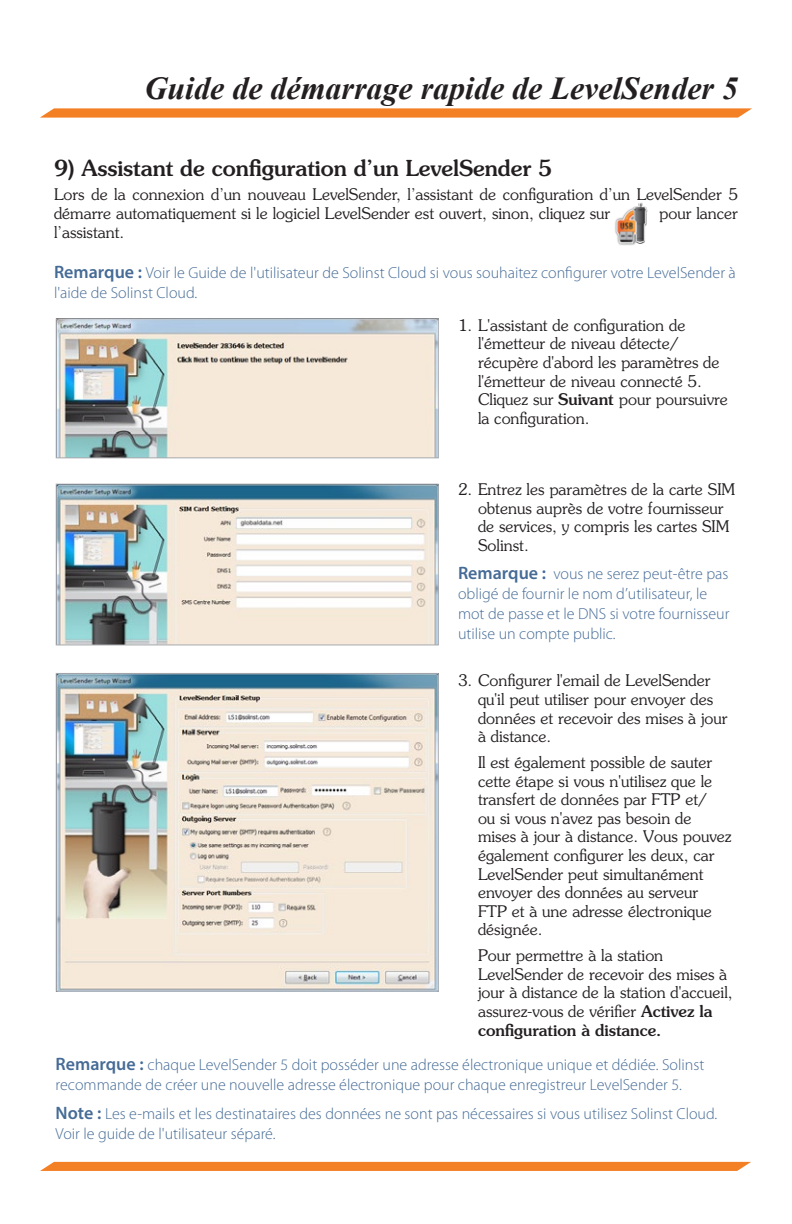
<style>
.page{position:relative;width:792px;height:1224px;background:#fff}
.page>*{position:absolute;margin:0;border:0;box-sizing:border-box;transform-origin:0 0}
.t1{font:italic 700 32px "Times New Roman";color:#231f20}
.Body_Title_1{font:500 22px "Souvenir Std";color:#231f20}
.Numbered_Paragraph{font:300 16px/18.6px "Souvenir Std";color:#231f20}
.NOTE-BodyText{font:300 16px/20px "Myriad Pro";color:#456b96}
.Body{font:300 16px/19px "Souvenir Std";color:#231f20}
.s1{font-weight:600;font-size:18px}
.s2{font-weight:500}
</style>
<div class="page">
<svg style="left:40px;top:108px;width:712px;height:10px;background:#f48c3a"></svg>
<svg style="left:40px;top:1162px;width:711px;height:9px;background:#f4832b"></svg>
<img style="left:58px;top:321px;width:379px;height:135px">
<div style="left:56px;top:319px;width:383px;height:139px;border:1px solid #a8a9ad"></div>
<img style="left:58px;top:486px;width:379px;height:157px">
<div style="left:56px;top:484px;width:383px;height:161px;border:1px solid #a8a9ad"></div>
<img style="left:58px;top:675px;width:379px;height:315px">
<div style="left:56px;top:673px;width:383px;height:319px;border:1px solid #a8a9ad"></div>
<img style="left:615px;top:202px;width:33px;height:43px">
<h1 class="t1" style="left:144px;top:66px;width:595px">Guide de démarrage rapide de LevelSender 5</h1>
<p class="Body_Title_1" style="left:54px;top:154px;width:500px">9) Assistant de configuration d’un LevelSender 5</p>
<p class="Body" style="left:54px;top:185px;width:686px">Lors de la connexion d’un nouveau LevelSender, l’assistant de configuration d’un LevelSender 5 démarre automatiquement si le logiciel LevelSender est ouvert, sinon, cliquez sur</p>
<p class="Body" style="left:659px;top:204px;width:80px">pour lancer</p>
<p class="Body" style="left:54px;top:223px;width:72px">l’assistant.</p>
<p class="NOTE-BodyText" style="left:54px;top:263px;width:683px"><span class="s1">Remarque :</span> Voir le Guide de l'utilisateur de Solinst Cloud si vous souhaitez configurer votre LevelSender à l'aide de Solinst Cloud.</p>
<p class="Numbered_Paragraph" style="left:478px;top:316px;width:251px;text-indent:-20px">1. L'assistant de configuration de l'émetteur de niveau détecte/ récupère d'abord les paramètres de l'émetteur de niveau connecté 5.<br>Cliquez sur <span class="s2">Suivant</span> pour poursuivre la configuration.</p>
<p class="Numbered_Paragraph" style="left:478px;top:480px;width:259px;text-indent:-20px">2. Entrez les paramètres de la carte SIM obtenus auprès de votre fournisseur de services, y compris les cartes SIM<br>Solinst.</p>
<p class="NOTE-BodyText" style="left:458px;top:564px;width:273px"><span class="s1">Remarque :</span> vous ne serez peut-être pas obligé de fournir le nom d’utilisateur, le mot de passe et le DNS si votre fournisseur utilise un compte public.</p>
<p class="Numbered_Paragraph" style="left:478px;top:671px;width:251px;text-indent:-20px">3. Configurer l'email de LevelSender qu'il peut utiliser pour envoyer des données et recevoir des mises à jour à distance.</p>
<p class="Numbered_Paragraph" style="left:478px;top:753px;width:255px">Il est également possible de sauter cette étape si vous n'utilisez que le transfert de données par FTP et/<br>ou si vous n'avez pas besoin de mises à jour à distance. Vous pouvez également configurer les deux, car<br>LevelSender peut simultanément envoyer des données au serveur<br>FTP et à une adresse électronique désignée.</p>
<p class="Numbered_Paragraph" style="left:478px;top:946px;width:256px">Pour permettre à la station LevelSender de recevoir des mises à jour à distance de la station d'accueil, assurez-vous de vérifier <span class="s2">Activez la configuration à distance.</span></p>
<p class="NOTE-BodyText" style="left:56px;top:1055px;width:650px"><span class="s1">Remarque :</span> chaque LevelSender 5 doit posséder une adresse électronique unique et dédiée. Solinst recommande de créer une nouvelle adresse électronique pour chaque enregistreur LevelSender 5.</p>
<p class="NOTE-BodyText" style="left:56px;top:1104px;width:663px"><span class="s1">Note :</span> Les e-mails et les destinataires des données ne sont pas nécessaires si vous utilisez Solinst Cloud.<br>Voir le guide de l'utilisateur séparé.</p>
</div>
